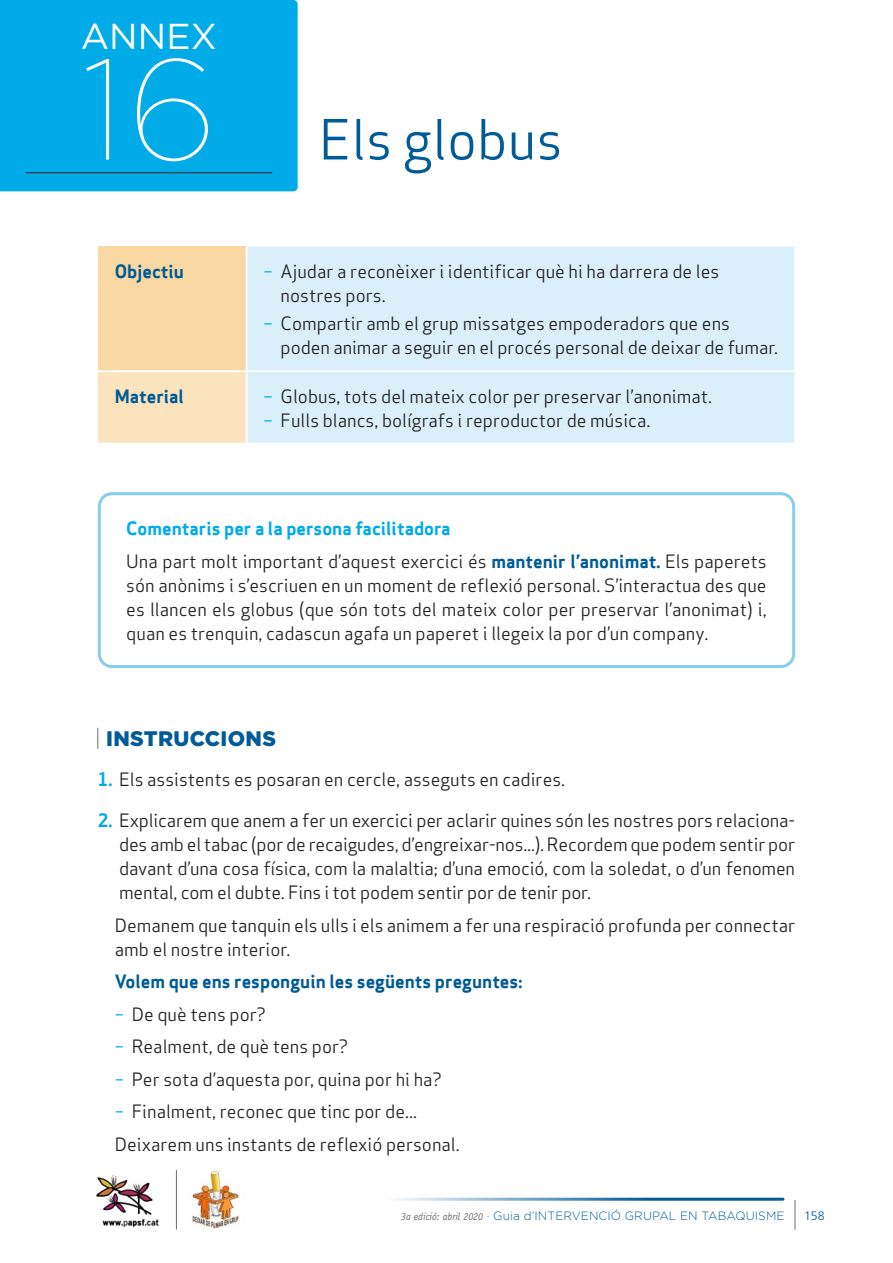
<style>
.page{position:relative;width:893px;height:1263px;background:#fff}
.page>*{position:absolute;margin:0;border:0;box-sizing:border-box;transform-origin:0 0}
.t1{font:100 142.5px "Gotham";color:#fff}
.t2{font:54px "Apex Sans Book T";color:#005b97}
.t3{font:36px "Gotham";letter-spacing:.005em;color:#fff}
.t4{font:900 21px "Gotham";letter-spacing:.015em;color:#005b97}
.t5{font:18px/24px "Apex Sans Book T";color:#231f20}
.t6{font:18px "Apex Sans Bold T";color:#005b97}
.t7{font:18px "Apex Sans Bold T";color:#00abe7}
.t8{font:300 12.3px "Frutiger";color:#005b97}
.t9{font:300 12px "Gotham";letter-spacing:.005em;color:#005b97}
.s1{color:#00abe7}
.s2{font-family:"Apex Sans Bold T";color:#005b97}
.s3{font-family:"Apex Sans Bold T";color:#00abe7}
.s4{font-family:"Officina Sans Std";font-weight:400;font-style:italic;font-size:10.5px;color:#6c6d70}
.s5{color:#3775aa}
</style>
<div class="page">
<img style="left:192px;top:1170px;width:47px;height:59px">
<img style="left:96px;top:1175px;width:63px;height:53px">
<hr style="left:176px;top:1170px;width:1px;height:59px;background:#6c6d70">
<hr style="left:795px;top:1200px;width:1px;height:30px;background:#6c6d70">
<hr style="left:382px;top:1198px;width:401px;height:3px;background:#005b97">
<svg style="left:97px;top:728px;width:1px;height:21px"></svg>
<div style="left:98px;top:492px;width:697px;height:176px;border:3px solid #84cef2;border-radius:13px"></div>
<div style="left:98px;top:247px;width:149px;height:124px;background:#fad8a4"></div>
<div style="left:248px;top:247px;width:546px;height:196px;background:#d9effa"></div>
<div style="left:98px;top:371px;width:149px;height:73px;background:#fbe3bd"></div>
<hr style="left:246px;top:247px;width:2px;height:123px;background:#fff">
<hr style="left:98px;top:370px;width:149px;height:2px;background:#fff">
<hr style="left:247px;top:370px;width:549px;height:2px;background:#fff">
<hr style="left:246px;top:372px;width:2px;height:71px;background:#fff">
<hr style="left:98px;top:443px;width:149px;height:1px;background:#fff">
<div style="left:0;top:0;width:298px;height:191px;background:#00abe7"></div>
<hr style="left:26px;top:172px;width:246px;height:1px;background:#231f20">
<h3 class="t3" style="left:81px;top:16px;width:138px">ANNEX</h3>
<h1 class="t1" style="left:81px;top:33px;width:136px">16</h1>
<h2 class="t2" style="left:319px;top:105px;width:245px">Els globus</h2>
<p class="t6" style="left:115px;top:260px;width:71px">Objectiu</p>
<p class="t5" style="left:281px;top:259px;width:440px;text-indent:-17px"><span class="s1">−</span> Ajudar a reconèixer i identificar què hi ha darrera de les nostres pors.</p>
<p class="t5" style="left:281px;top:311px;width:499px;text-indent:-17px"><span class="s1">−</span> Compartir amb el grup missatges empoderadors que ens poden animar a seguir en el procés personal de deixar de fumar.</p>
<p class="t6" style="left:115px;top:384px;width:71px">Material</p>
<p class="t5" style="left:264px;top:384px;width:450px"><span class="s1">−</span> Globus, tots del mateix color per preservar l’anonimat. <span class="s1">−</span> Fulls blancs, bolígrafs i reproductor de música.</p>
<p class="t7" style="left:126px;top:517px;width:326px">Comentaris per a la persona facilitadora</p>
<p class="t5" style="left:126px;top:549px;width:642px;text-align:justify">Una part molt important d’aquest exercici és <span class="s2">mantenir l’anonimat.</span> Els paperets són anònims i s’escriuen en un moment de reflexió personal. S’interactua des que es llancen els globus (que són tots del mateix color per preservar l’anonimat) i, quan es trenquin, cadascun agafa un paperet i llegeix la por d’un company.</p>
<p class="t4" style="left:106px;top:727px;width:171px">INSTRUCCIONS</p>
<p class="t5" style="left:98px;top:767px;width:469px"><span class="s3">1.</span> Els assistents es posaran en cercle, asseguts en cadires.</p>
<p class="t5" style="left:119px;top:808px;width:678px;text-align:justify;text-indent:-21px"><span class="s3">2.</span> Explicarem que anem a fer un exercici per aclarir quines són les nostres pors relaciona&shy;des amb el tabac (por de recaigudes, d’engreixar-nos...). Recordem que podem sentir por davant d’una cosa física, com la malaltia; d’una emoció, com la soledat, o d’un fenomen mental, com el dubte. Fins i tot podem sentir por de tenir por.</p>
<p class="t5" style="left:115px;top:913px;width:682px">Demanem que tanquin els ulls i els animem a fer una respiració profunda per connectar amb el nostre interior.</p>
<p class="t6" style="left:115px;top:970px;width:409px">Volem que ens responguin les següents preguntes:</p>
<p class="t5" style="left:115px;top:998px;width:346px;line-height:32.5px"><span class="s1">−</span> De què tens por?<br><span class="s1">−</span> Realment, de què tens por?<br><span class="s1">−</span> Per sota d’aquesta por, quina por hi ha?<br><span class="s1">−</span> Finalment, reconec que tinc por de...<br>Deixarem uns instants de reflexió personal.</p>
<p class="t9" style="left:401px;top:1209px;width:385px"><span class="s4">3a edició: abril 2020</span> <span class="s5">·</span> Guia d’INTERVENCIÓ GRUPAL EN TABAQUISME</p>
<p class="t8" style="left:804px;top:1208px;width:22px">158</p>
</div>
